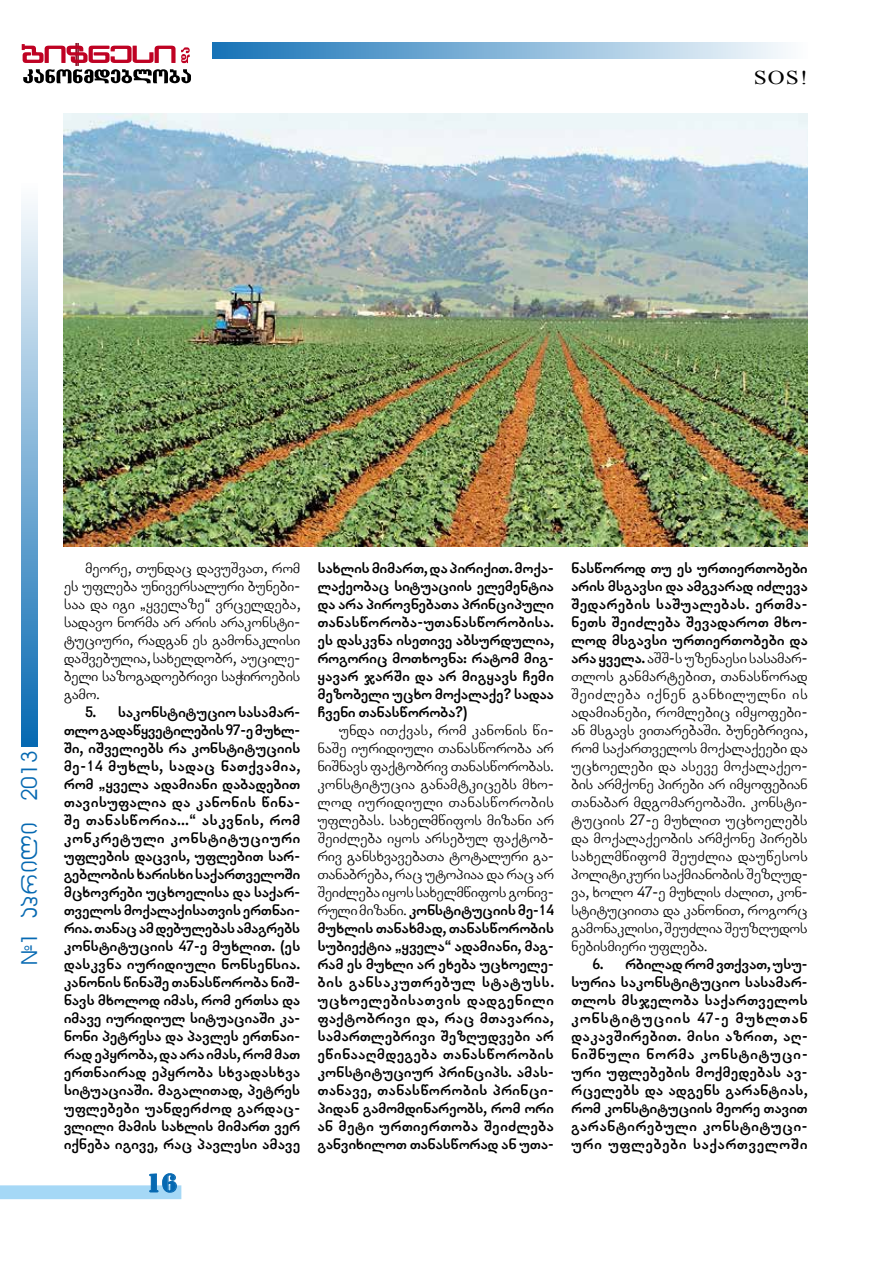
<style>
.page{position:relative;width:893px;height:1263px;background:#fff}
.page>*{position:absolute;margin:0;border:0;box-sizing:border-box;transform-origin:0 0}
.t1{font:27px "Stencil";color:#0669b2}
.t2{font:22.5px "Avaza Mtavruli";letter-spacing:.025em;color:#0669b2}
.t3{font:19.5px "Times New Roman";color:#000;scale:1.2 1}
.t4{font:700 15px/18px "H Kolkhety";letter-spacing:-.025em;color:#000}
.t5{font:15px/18px "H Kolkhety";letter-spacing:-.03em;color:#000}
.t6{font:700 15px/18px "H Kolkhety";color:#000}
.s1{font-weight:400}
.s2{font-weight:700}
</style>
<div class="page">
<div style="left:0;top:1185px;width:181px;height:14px;background:#a5d8f6;border:2px solid #a5d8f6"></div>
<svg style="left:149px;top:1173px;width:28px;height:20px"></svg>
<div style="left:168px;top:43px;width:640px;height:16px;background:linear-gradient(to right,#0669b2,#fcfdfe)"></div>
<div style="left:21px;top:183px;width:16px;height:563px;background:linear-gradient(to bottom,#fdfdfe,#0669b2)"></div>
<div style="left:21px;top:42px;width:191px;height:42px;background:#fff"></div>
<svg style="left:21px;top:44px;width:167px;height:40px"></svg>
<svg style="left:22px;top:43px;width:169px;height:40px"></svg>
<img style="left:64px;top:114px;width:744px;height:432px">
<h3 class="t3" style="left:754px;top:64px;width:47px">SOS!</h3>
<h2 class="t2" style="left:19px;top:965px;width:216px;rotate:-90deg">#1 aprili 2013</h2>
<p class="t5" style="left:64px;top:560px;width:238px;text-indent:21px">MEORE, TUNDAC DAVUSVAT, ROM<br>ES UFLEBA UNIVERSALURI BUNEBI-<br>SAA DA IGI `YVELAZE~ VRCELDEBA,<br>SADAVO NORMA AR ARIS ARAKONSTI-<br>TUCIURI, RADGAN ES GAMONAKLISI<br>DASVEBULIA, SAXELDOBR, AUCILE-<br>BELI SAZOGADOEBRIVI SAWIROEBIS<br>GAMO.</p>
<p class="t4" style="left:64px;top:704px;width:238px;text-indent:21px">5. SAKONSTITUCIO SASAMAR-<br>TLO GADAWYVETILEBIS 97-E MUXL-<br>SI, ISVELIEBS RA KONSTITUCIIS<br>ME‑ 14 MUXLS, SADAC NATQVAMIA,<br>ROM `YVELA ADAMIANI DABADEBIT<br>TAVISUFALIA DA KANONIS WINA-<br>SE TANASWORIA...~ ASKVNIS, ROM<br>KONKRETULI KONSTITUCIURI<br>UFLEBIS DACVIS, UFLEBIT SAR-<br>GEBLOBIS XARISXI SAQARTVELOSI<br>MCXOVREBI UCXOELISA DA SAQAR-<br>TVELOS MOQALAQISATVIS ERTNAI-<br>RIA. TANAC AM DEBULEBAS AMAGREBS<br>KONSTITUCIIS 47-E MUXLIT. (ES<br>DASKVNA IURIDIULI NONSENSIA.<br>KANONIS WINASE TANASWOROBA NIS-<br>NAVS MXOLOD IMAS, ROM ERTSA DA<br>IMAVE IURIDIUL SITUACIASI KA-<br>NONI PETRESA DA PAVLES ERTNAI-<br>RAD EPYROBA, DA ARA IMAS, ROM MAT<br>ERTNAIRAD EPYROBA SXVADASXVA<br>SITUACIASI. MAGALITAD, PETRES<br>UFLEBEBI UANDERZOD GARDAC-<br>VLILI MAMIS SAXLIS MIMART VER<br>IQNEBA IGIVE, RAC PAVLESI AMAVE</p>
<h1 class="t1" style="left:146px;top:1167px;width:33px">16</h1>
<p class="t4" style="left:317px;top:560px;width:238px">SAXLIS MIMART, DA PIRIQIT. MOQA-<br>LAQEOBAC SITUACIIS ELEMENTIA<br>DA ARA PIROVNEBATA PRINCIPULI<br>TANASWOROBA-UTANASWOROBISA.<br>ES DASKVNA ISETIVE ABSURDULIA,<br>ROGORIC MOTXOVNA: RATOM MIG-<br>YAVAR JARSI DA AR MIGYAVS CEMI<br>MEZOBELI UCXO MOQALAQE? SADAA<br>CVENI TANASWOROBA?)</p>
<p class="t4" style="left:317px;top:722px;width:238px;text-indent:21px"><span class="s1">UNDA ITQVAS, ROM KANONIS WI-<br>NASE IURIDIULI TANASWOROBA AR<br>NISNAVS FAQTOBRIV TANASWOROBAS.<br>KONSTITUCIA GANAMTKICEBS MXO-<br>LOD IURIDIULI TANASWOROBIS<br>UFLEBAS. SAXELMWIFOS MIZANI AR<br>SEIZLEBA IYOS ARSEBUL FAQTOB-<br>RIV GANSXVAVEBATA TOTALURI GA-<br>TANABREBA, RAC UTOPIAA DA RAC AR<br>SEIZLEBA IYOS SAXELMWIFOS GONIV-<br>RULI MIZANI.</span> KONSTITUCIIS ME‑ 14<br>MUXLIS TANAXMAD, TANASWOROBIS<br>SUBIEQTIA `YVELA~ ADAMIANI, MAG-<br>RAM ES MUXLI AR EXEBA UCXOELE-<br>BIS GANSAKUTREBUL STATUSS.<br>UCXOELEBISATVIS DADGENILI<br>FAQTOBRIVI DA, RAC MTAVARIA,<br>SAMARTLEBRIVI SEZRUDVEBI AR<br>EWINAARMDEGEBA TANASWOROBIS<br>KONSTITUCIUR PRINCIPS. AMAS-<br>TANAVE, TANASWOROBIS PRINCI-<br>PIDAN GAMOMDINAREOBS, ROM ORI<br>AN METI URTIERTOBA SEIZLEBA<br>GANVIXILOT TANASWORAD AN UTA-</p>
<p class="t5" style="left:571px;top:560px;width:238px"><span class="s2">NASWOROD TU ES URTIERTOBEBI<br>ARIS MSGAVSI DA AMGVARAD IZLEVA<br>SEDAREBIS SASUALEBAS. ERTMA-<br>NETS SEIZLEBA SEVADAROT MXO-<br>LOD MSGAVSI URTIERTOBEBI DA<br>ARA YVELA.</span> ASS-S UZENAESI SASAMAR-<br>TLOS GANMARTEBIT, TANASWORAD<br>SEIZLEBA IQNEN GANXILULNI IS<br>ADAMIANEBI, ROMLEBIC IMYOFEBI-<br>AN MSGAVS VITAREBASI. BUNEBRIVIA,<br>ROM SAQARTVELOS MOQALAQEEBI DA<br>UCXOELEBI DA ASEVE MOQALAQEO-<br>BIS ARMQONE PIREBI AR IMYOFEBIAN<br>TANABAR MDGOMAREOBASI. KONSTI-<br>TUCIIS 27-E MUXLIT UCXOELEBS<br>DA MOQALAQEOBIS ARMQONE PIREBS<br>SAXELMWIFOM SEUZLIA DAUWESOS<br>POLITIKURI SAQMIANOBIS SEZRUD-<br>VA, XOLO 47-E MUXLIS ZALIT, KON-<br>STITUCIITA DA KANONIT, ROGORC<br>GAMONAKLISI, SEUZLIA SEUZRUDOS<br>NEBISMIERI UFLEBA.</p>
<p class="t6" style="left:571px;top:956px;width:238px;text-indent:21px">6. RBILAD ROM VTQVAT, USU-<br>SURIA SAKONSTITUCIO SASAMAR-<br>TLOS MSJELOBA SAQARTVELOS<br>KONSTITUCIIS 47-E MUXLTAN<br>DAKAVSIREBIT. MISI AZRIT, AR-<br>NISNULI NORMA KONSTITUCI-<br>URI UFLEBEBIS MOQMEDEBAS AV-<br>RCELEBS DA ADGENS GARANTIAS,<br>ROM KONSTITUCIIS MEORE TAVIT<br>GARANTIREBULI KONSTITUCI-<br>URI UFLEBEBI SAQARTVELOSI</p>
</div>
